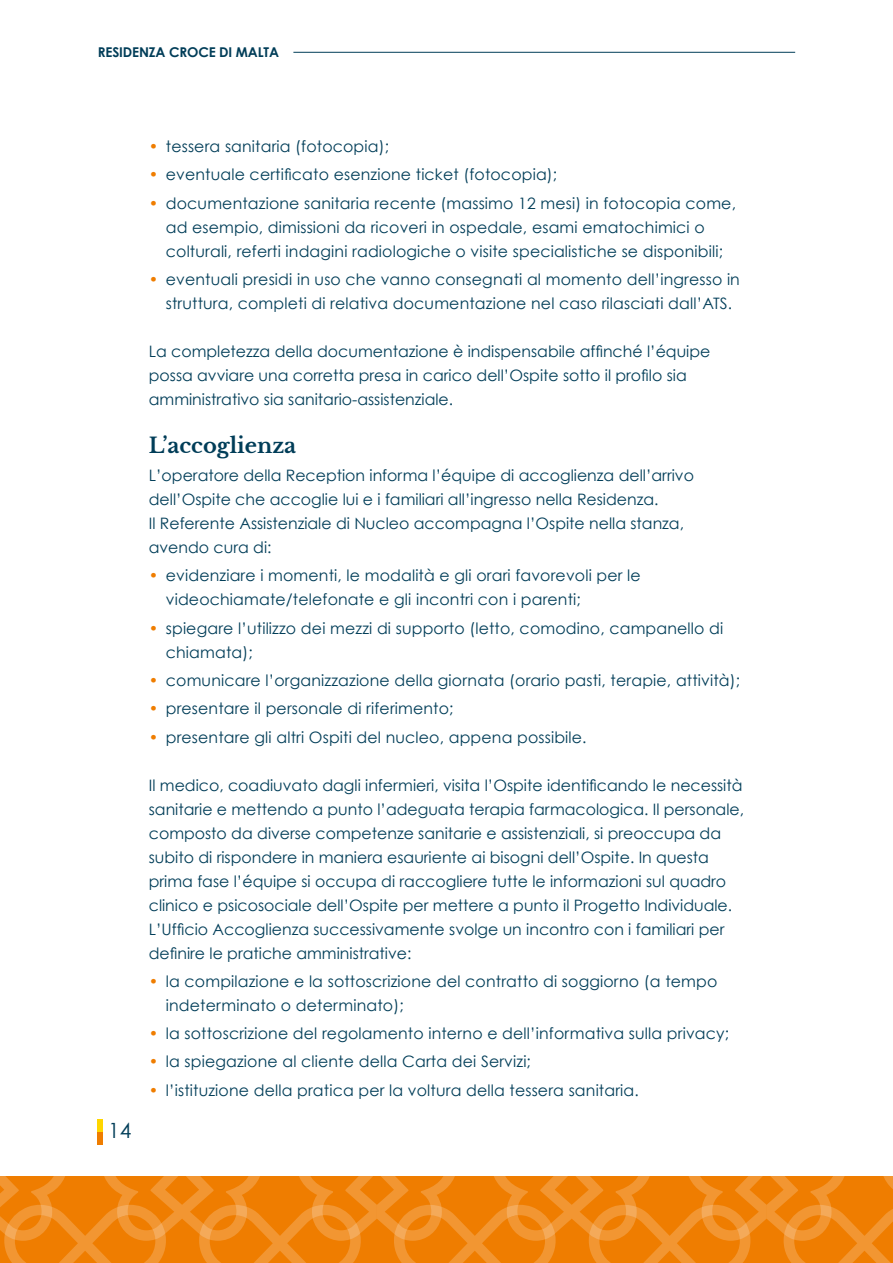
<style>
.page{position:relative;width:893px;height:1263px;background:#fff}
.page>*{position:absolute;margin:0;border:0;box-sizing:border-box;transform-origin:0 0}
.t1{font:700 21px "Libre Baskerville";color:#003d58}
.t2{font:21px "Century Gothic";color:#003d58}
.t3{font:15.75px/24px "Century Gothic";letter-spacing:.01em;color:#003d58}
.t4{font:700 13.5px "Century Gothic";letter-spacing:-.01em;color:#003d58}
.s1{color:#ef7d00}
</style>
<div class="page">
<svg style="left:0;top:1176px;width:893px;height:87px;fill:#ef7d00"></svg>
<div style="left:98px;top:1132px;width:5px;height:12px;background:#ef7d00"></div>
<div style="left:98px;top:1119px;width:5px;height:13px;background:#ffd600"></div>
<hr style="left:293px;top:52px;width:502px;height:1px;background:#003d58">
<p class="t4" style="left:98px;top:44px;width:183px">RESIDENZA CROCE DI MALTA</p>
<h1 class="t2" style="left:108px;top:1118px;width:25px">14</h1>
<p class="t3" style="left:149px;top:134px;width:242px"><span class="s1">•</span> tessera sanitaria (fotocopia);</p>
<p class="t3" style="left:149px;top:162px;width:410px"><span class="s1">•</span> eventuale certificato esenzione ticket (fotocopia);</p>
<p class="t3" style="left:166px;top:191px;width:572px;text-indent:-17px"><span class="s1">•</span> documentazione sanitaria recente (massimo 12 mesi) in fotocopia come, ad esempio, dimissioni da ricoveri in ospedale, esami ematochimici o colturali, referti indagini radiologiche o visite specialistiche se disponibili;</p>
<p class="t3" style="left:149px;top:267px;width:593px;text-align:center"><span class="s1">•</span> eventuali presidi in uso che vanno consegnati al momento dell’ingresso in struttura, completi di relativa documentazione nel caso rilasciati dall’ATS.</p>
<p class="t3" style="left:149px;top:339px;width:563px">La completezza della documentazione è indispensabile affinché l’équipe possa avviare una corretta presa in carico dell’Ospite sotto il profilo sia amministrativo sia sanitario-assistenziale.</p>
<h1 class="t1" style="left:149px;top:433px;width:149px">L’accoglienza</h1>
<p class="t3" style="left:149px;top:463px;width:547px">L’operatore della Reception informa l’équipe di accoglienza dell’arrivo dell’Ospite che accoglie lui e i familiari all’ingresso nella Residenza.<br>Il Referente Assistenziale di Nucleo accompagna l’Ospite nella stanza, avendo cura di:</p>
<p class="t3" style="left:166px;top:563px;width:476px;text-indent:-17px"><span class="s1">•</span> evidenziare i momenti, le modalità e gli orari favorevoli per le videochiamate/telefonate e gli incontri con i parenti;</p>
<p class="t3" style="left:166px;top:616px;width:559px;text-indent:-17px"><span class="s1">•</span> spiegare l’utilizzo dei mezzi di supporto (letto, comodino, campanello di chiamata);</p>
<p class="t3" style="left:149px;top:668px;width:593px"><span class="s1">•</span> comunicare l’organizzazione della giornata (orario pasti, terapie, attività);</p>
<p class="t3" style="left:149px;top:696px;width:306px"><span class="s1">•</span> presentare il personale di riferimento;</p>
<p class="t3" style="left:149px;top:725px;width:439px"><span class="s1">•</span> presentare gli altri Ospiti del nucleo, appena possibile.</p>
<p class="t3" style="left:149px;top:773px;width:597px">Il medico, coadiuvato dagli infermieri, visita l’Ospite identificando le necessità sanitarie e mettendo a punto l’adeguata terapia farmacologica. Il personale, composto da diverse competenze sanitarie e assistenziali, si preoccupa da subito di rispondere in maniera esauriente ai bisogni dell’Ospite. In questa prima fase l’équipe si occupa di raccogliere tutte le informazioni sul quadro clinico e psicosociale dell’Ospite per mettere a punto il Progetto Individuale.<br>L’Ufficio Accoglienza successivamente svolge un incontro con i familiari per definire le pratiche amministrative:</p>
<p class="t3" style="left:166px;top:969px;width:553px;text-indent:-17px"><span class="s1">•</span> la compilazione e la sottoscrizione del contratto di soggiorno (a tempo indeterminato o determinato);</p>
<p class="t3" style="left:149px;top:1021px;width:582px"><span class="s1">•</span> la sottoscrizione del regolamento interno e dell’informativa sulla privacy;</p>
<p class="t3" style="left:149px;top:1049px;width:384px"><span class="s1">•</span> la spiegazione al cliente della Carta dei Servizi;</p>
<p class="t3" style="left:149px;top:1078px;width:491px"><span class="s1">•</span> l’istituzione della pratica per la voltura della tessera sanitaria.</p>
</div>
